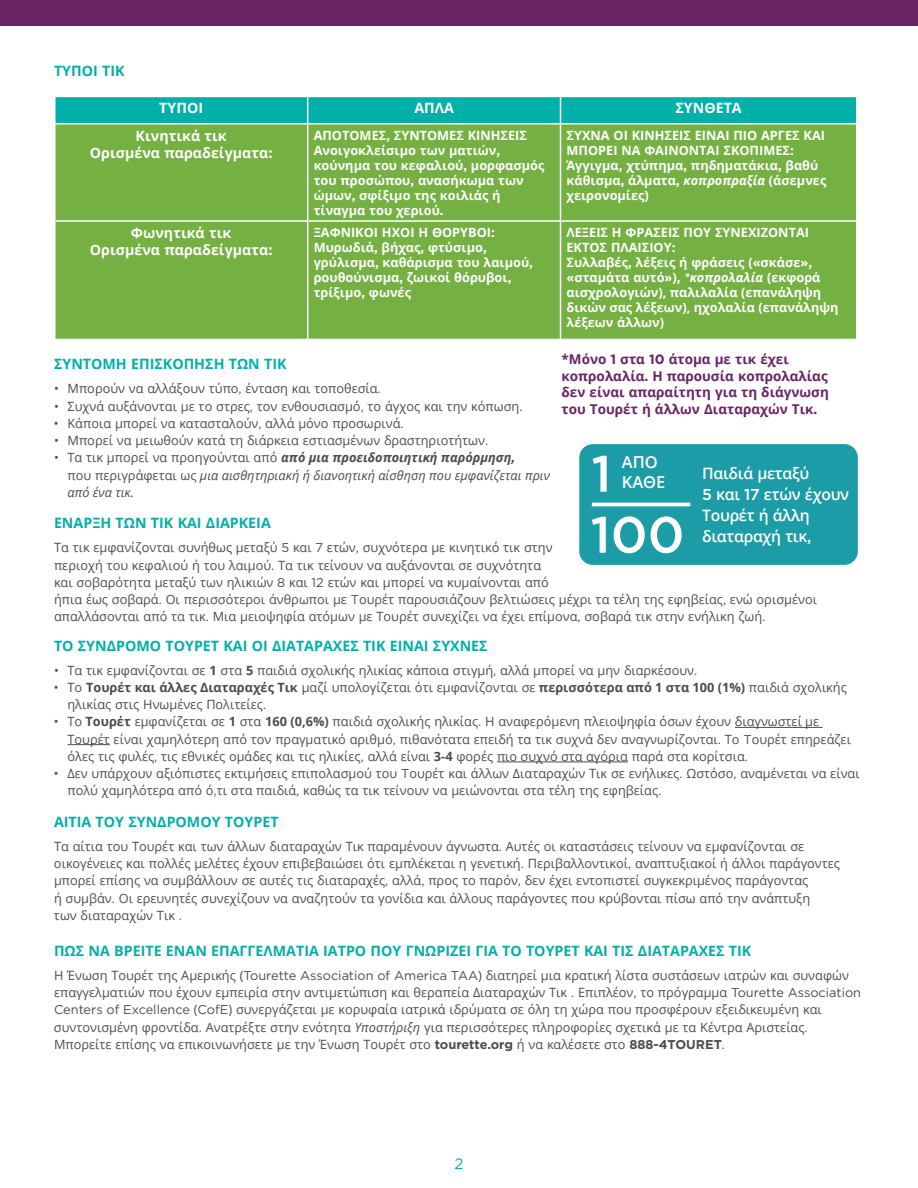
<style>
.page{position:relative;width:918px;height:1188px;background:#fff}
.page>*{position:absolute;margin:0;border:0;box-sizing:border-box;transform-origin:0 0}
.t1{font:500 51px "Gotham";color:#fff}
.t2{font:600 16.5px/19.8px "Open Sans";color:#fff}
.t3{font:600 15.75px/21px "Open Sans";letter-spacing:-.02em;color:#fff}
.t4{font:15px "Gotham";color:#00b0a9}
.t5{font:700 14.25px "Open Sans";color:#00b0a9}
.t6{font:700 14.25px/17.1px "Open Sans";color:#fff;text-align:center}
.t7{font:700 13.5px/16.5px "Open Sans";color:#682465}
.t8{font:12.75px/17.2px "Open Sans";color:#4b4c4d}
.t9{font:700 12.75px/15px "Open Sans";color:#fff}
.t10{font:italic 12.75px/17.2px "Open Sans";color:#4b4c4d}
.s1{font-family:"Gotham"}
.s2{font-style:italic}
.s3{font-family:"Gotham";font-style:italic}
.s4{font-style:normal}
.s5{font-weight:700}
.s6{font-family:"Gotham";font-weight:700}
.s7{font-family:"Gotham";font-weight:500}
</style>
<div class="page">
<hr style="left:735px;top:727px;width:88px;height:1px;background:#4b4c4d">
<hr style="left:68px;top:744px;width:42px;height:1px;background:#4b4c4d">
<hr style="left:497px;top:762px;width:131px;height:1px;background:#4b4c4d">
<div style="left:55px;top:96px;width:253px;height:28px;background:#00b0a9"></div>
<div style="left:56px;top:125px;width:800px;height:214px;background:#75b042"></div>
<hr style="left:307px;top:125px;width:1px;height:95px;background:#fff">
<hr style="left:560px;top:125px;width:1px;height:95px;background:#fff">
<hr style="left:54px;top:220px;width:254px;height:2px;background:#fff">
<hr style="left:308px;top:220px;width:253px;height:2px;background:#fff">
<hr style="left:307px;top:222px;width:1px;height:117px;background:#fff">
<hr style="left:561px;top:220px;width:297px;height:2px;background:#fff">
<hr style="left:560px;top:222px;width:1px;height:117px;background:#fff">
<hr style="left:54px;top:96px;width:254px;height:1px;background:#fff">
<hr style="left:54px;top:97px;width:2px;height:26px;background:#fff">
<hr style="left:54px;top:123px;width:254px;height:2px;background:#fff">
<svg style="left:307px;top:96px;width:549px;height:28px;background:#10b5ae"></svg>
<hr style="left:561px;top:123px;width:297px;height:2px;background:#fff">
<div style="left:0;top:0;width:918px;height:26px;background:#682465"></div>
<div style="left:579px;top:444px;width:279px;height:121px;background:#1c9ca6;border-radius:14px"></div>
<hr style="left:592px;top:503px;width:98px;height:3px;background:#fff">
<p class="t5" style="left:54px;top:61px;width:72px">ΤΥΠΟΙ ΤΙΚ</p>
<p class="t6" style="left:159px;top:99px;width:45px">ΤΥΠΟΙ</p>
<p class="t6" style="left:414px;top:99px;width:41px">ΑΠΛΑ</p>
<p class="t6" style="left:675px;top:99px;width:68px">ΣΥΝΘΕΤΑ</p>
<p class="t6" style="left:90px;top:127px;width:184px">Κινητικά τικ<br>Ορισμένα παραδείγματα<span class="s1">:</span></p>
<p class="t9" style="left:314px;top:128px;width:232px">ΑΠΟΤΟΜΕΣ<span class="s1">,</span> ΣΥΝΤΟΜΕΣ ΚΙΝΗΣΕΙΣ<br>Ανοιγοκλείσιμο των ματιών<span class="s1">, </span>κούνημα του κεφαλιού<span class="s1">,</span> μορφασμός του προσώπου<span class="s1">,</span> ανασήκωμα των ώμων<span class="s1">,</span> σφίξιμο της κοιλιάς ή τίναγμα του χεριού<span class="s1">.</span></p>
<p class="t9" style="left:567px;top:128px;width:261px">ΣΥΧΝΑ ΟΙ ΚΙΝΗΣΕΙΣ ΕΙΝΑΙ ΠΙΟ ΑΡΓΕΣ ΚΑΙ<br>ΜΠΟΡΕΙ ΝΑ ΦΑΙΝΟΝΤΑΙ ΣΚΟΠΙΜΕΣ<span class="s1">:<br></span>Άγγιγμα<span class="s1">,</span> χτύπημα<span class="s1">,</span> πηδηματάκια<span class="s1">,</span> βαθύ κάθισμα<span class="s1">,</span> άλματα<span class="s1">,</span> <span class="s2">κοπροπραξία</span> (άσεμνες χειρονομίες)</p>
<p class="t6" style="left:90px;top:224px;width:184px">Φωνητικά τικ<br>Ορισμένα παραδείγματα<span class="s1">:</span></p>
<p class="t9" style="left:314px;top:225px;width:221px">ΞΑΦΝΙΚΟΙ ΗΧΟΙ Η ΘΟΡΥΒΟΙ<span class="s1">:<br></span>Μυρωδιά<span class="s1">,</span> βήχας<span class="s1">,</span> φτύσιμο<span class="s1">, </span>γρύλισμα<span class="s1">,</span> καθάρισμα του λαιμού<span class="s1">, </span>ρουθούνισμα<span class="s1">,</span> ζωικοί θόρυβοι<span class="s1">, </span>τρίξιμο<span class="s1">,</span> φωνές</p>
<p class="t9" style="left:567px;top:225px;width:274px">ΛΕΞΕΙΣ Η ΦΡΑΣΕΙΣ ΠΟΥ ΣΥΝΕΧΙΖΟΝΤΑΙ<br>ΕΚΤΟΣ ΠΛΑΙΣΙΟΥ<span class="s1">:<br></span>Συλλαβές<span class="s1">,</span> λέξεις ή φράσεις («σκάσε»<span class="s1">, </span>«σταμάτα αυτό»)<span class="s1">,</span> <span class="s3">*</span><span class="s2">κοπρολαλία</span> (εκφορά αισχρολογιών), παλιλαλία (επανάληψη δικών σας λέξεων), ηχολαλία (επανάληψη λέξεων άλλων)</p>
<p class="t5" style="left:54px;top:354px;width:234px">ΣΥΝΤΟΜΗ ΕΠΙΣΚΟΠΗΣΗ ΤΩΝ ΤΙΚ</p>
<p class="t8" style="left:54px;top:380px;width:328px">• Μπορούν να αλλάξουν τύπο<span class="s1">,</span> ένταση και τοποθεσία<span class="s1">.</span></p>
<p class="t8" style="left:54px;top:397px;width:470px">• Συχνά αυξάνονται με το στρες<span class="s1">,</span> τον ενθουσιασμό<span class="s1">,</span> το άγχος και την κόπωση<span class="s1">.</span></p>
<p class="t8" style="left:54px;top:414px;width:351px">• Κάποια μπορεί να κατασταλούν<span class="s1">,</span> αλλά μόνο προσωρινά<span class="s1">.</span></p>
<p class="t8" style="left:54px;top:432px;width:436px">• Μπορεί να μειωθούν κατά τη διάρκεια εστιασμένων δραστηριοτήτων<span class="s1">.</span></p>
<p class="t10" style="left:68px;top:449px;width:484px;text-indent:-14px"><span class="s4">• Τα τικ μπορεί να προηγούνται από</span> <span class="s5">από μια προειδοποιητική παρόρμηση</span><span class="s6">,<br></span><span class="s4">που περιγράφεται ως</span> μια αισθητηριακή ή διανοητική αίσθηση που εμφανίζεται πριν από ένα τικ.</p>
<p class="t5" style="left:54px;top:513px;width:218px">ΕΝΑΡΞΗ ΤΩΝ ΤΙΚ ΚΑΙ ΔΙΑΡΚΕΙΑ</p>
<p class="t8" style="left:54px;top:539px;width:765px">Τα τικ εμφανίζονται συνήθως μεταξύ <span class="s1">5</span> και <span class="s1">7</span> ετών<span class="s1">,</span> συχνότερα με κινητικό τικ στην<br>περιοχή του κεφαλιού ή του λαιμού<span class="s1">.</span> Τα τικ τείνουν να αυξάνονται σε συχνότητα<br>και σοβαρότητα μεταξύ των ηλικιών <span class="s1">8</span> και <span class="s1">12</span> ετών και μπορεί να κυμαίνονται από<br>ήπια έως σοβαρά<span class="s1">.</span> Οι περισσότεροι άνθρωποι με <span class="s1">T</span>ουρέτ παρουσιάζουν βελτιώσεις μέχρι τα τέλη της εφηβείας<span class="s1">,</span> ενώ ορισμένοι απαλλάσονται από τα τικ<span class="s1">.</span> Μια μειοψηφία ατόμων με Τουρέτ συνεχίζει να έχει επίμονα<span class="s1">,</span> σοβαρά τικ στην ενήλικη ζωή<span class="s1">.</span></p>
<p class="t5" style="left:54px;top:635px;width:435px">ΤΟ ΣΥΝΔΡΟΜΟ ΤΟΥΡΕΤ ΚΑΙ ΟΙ ΔΙΑΤΑΡΑΧΕΣ ΤΙΚ ΕΙΝΑΙ ΣΥΧΝΕΣ</p>
<p class="t8" style="left:54px;top:661px;width:645px">• Τα τικ εμφανίζονται σε <span class="s5">1</span> στα <span class="s5">5</span> παιδιά σχολικής ηλικίας κάποια στιγμή<span class="s1">,</span> αλλά μπορεί να μην διαρκέσουν<span class="s1">.</span></p>
<p class="t8" style="left:67px;top:678px;width:781px;text-indent:-14px">• Το <span class="s5">Tουρέτ και άλλες Διαταραχές Τικ</span> μαζί υπολογίζεται ότι εμφανίζονται σε <span class="s5">περισσότερα από 1 στα 100 (1%)</span> παιδιά σχολικής ηλικίας στις Ηνωμένες Πολιτείες<span class="s1">.</span></p>
<p class="t8" style="left:67px;top:713px;width:785px;text-indent:-13px">• Το <span class="s5">Τουρέτ</span> εμφανίζεται σε <span class="s5">1</span> στα <span class="s5">160 (0,6%)</span> παιδιά σχολικής ηλικίας<span class="s1">.</span> Η αναφερόμενη πλειοψηφία όσων έχουν διαγνωστεί με<br>Τουρέτ είναι χαμηλότερη από τον πραγματικό αριθμό<span class="s1">,</span> πιθανότατα επειδή τα τικ συχνά δεν αναγνωρίζονται<span class="s1">.</span> Το <span class="s1">T</span>ουρέτ επηρεάζει όλες τις φυλές<span class="s1">,</span> τις εθνικές ομάδες και τις ηλικίες<span class="s1">,</span> αλλά είναι <span class="s5">3-4</span> φορές πιο συχνό στα αγόρια παρά στα κορίτσια<span class="s1">.</span></p>
<p class="t8" style="left:67px;top:765px;width:794px;text-indent:-14px">• Δεν υπάρχουν αξιόπιστες εκτιμήσεις επιπολασμού του <span class="s1">T</span>ουρέτ και άλλων Διαταραχών Τικ σε ενήλικες<span class="s1">.</span> Ωστόσο<span class="s1">,</span> αναμένεται να είναι πολύ χαμηλότερα από ό<span class="s1">,</span>τι στα παιδιά<span class="s1">,</span> καθώς τα τικ τείνουν να μειώνονται στα τέλη της εφηβείας<span class="s1">.</span></p>
<p class="t5" style="left:54px;top:812px;width:226px">ΑΙΤΙΑ ΤΟΥ ΣΥΝΔΡΟΜΟΥ ΤΟΥΡΕΤ</p>
<p class="t8" style="left:54px;top:837px;width:788px">Τα αίτια του Τουρέτ και των άλλων διαταραχών Τικ παραμένουν άγνωστα<span class="s1">.</span> Αυτές οι καταστάσεις τείνουν να εμφανίζονται σε οικογένειες και πολλές μελέτες έχουν επιβεβαιώσει ότι εμπλέκεται η γενετική<span class="s1">.</span> Περιβαλλοντικοί<span class="s1">,</span> αναπτυξιακοί ή άλλοι παράγοντες μπορεί επίσης να συμβάλλουν σε αυτές τις διαταραχές<span class="s1">,</span> αλλά<span class="s1">,</span> προς το παρόν<span class="s1">,</span> δεν έχει εντοπιστεί συγκεκριμένος παράγοντας<br>ή συμβάν<span class="s1">.</span> Οι ερευνητές συνεχίζουν να αναζητούν τα γονίδια και άλλους παράγοντες που κρύβονται πίσω από την ανάπτυξη<br>των διαταραχών Τικ <span class="s1">.</span></p>
<p class="t5" style="left:54px;top:941px;width:699px">ΠΩΣ ΝΑ ΒΡΕΙΤΕ ΕΝΑΝ ΕΠΑΓΓΕΛΜΑΤΙΑ ΙΑΤΡΟ ΠΟΥ ΓΝΩΡΙΖΕΙ ΓΙΑ ΤΟ ΤΟΥΡΕΤ ΚΑΙ ΤΙΣ ΔΙΑΤΑΡΑΧΕΣ ΤΙΚ</p>
<p class="t8" style="left:54px;top:966px;width:809px">Η Ένωση Τουρέτ της Αμερικής (<span class="s1">Tourette Association of America TAA</span>) διατηρεί μια κρατική λίστα συστάσεων ιατρών και συναφών επαγγελματιών που έχουν εμπειρία στην αντιμετώπιση και θεραπεία Διαταραχών Τικ <span class="s1">.</span> Επιπλέον<span class="s1">,</span> το πρόγραμμα <span class="s1">Tourette Association Centers of Excellence</span> (<span class="s1">CofE</span>) συνεργάζεται με κορυφαία ιατρικά ιδρύματα σε όλη τη χώρα που προσφέρουν εξειδικευμένη και συντονισμένη φροντίδα<span class="s1">.</span> Ανατρέξτε στην ενότητα <span class="s2">Υποστήριξη</span> για περισσότερες πληροφορίες σχετικά με τα Κέντρα Αριστείας<span class="s1">.<br></span>Μπορείτε επίσης να επικοινωνήσετε με την Ένωση Τουρέτ στο <span class="s6">tourette.org</span> ή να καλέσετε στο <span class="s6">888-4TOURET</span><span class="s1">.</span></p>
<p class="t7" style="left:562px;top:351px;width:269px">*Μόνο <span class="s1">1</span> στα <span class="s1">10</span> άτομα με τικ έχει κοπρολαλία<span class="s1">.</span> Η παρουσία κοπρολαλίας δεν είναι απαραίτητη για τη διάγνωση του Τουρέτ ή άλλων Διαταραχών Τικ<span class="s1">.</span></p>
<h1 class="t1" style="left:591px;top:451px;width:22px">1</h1>
<p class="t2" style="left:622px;top:452px;width:45px">ΑΠΟ<br>ΚΑΘΕ</p>
<h1 class="t1" style="left:591px;top:512px;width:96px">100</h1>
<p class="t3" style="left:702px;top:462px;width:149px">Παιδιά μεταξύ<br><span class="s7">5</span> και <span class="s7">17</span> ετών έχουν<br>Τουρέτ ή άλλη διαταραχή τικ<span class="s7">,</span></p>
<p class="t4" style="left:455px;top:1157px;width:10px">2</p>
</div>
